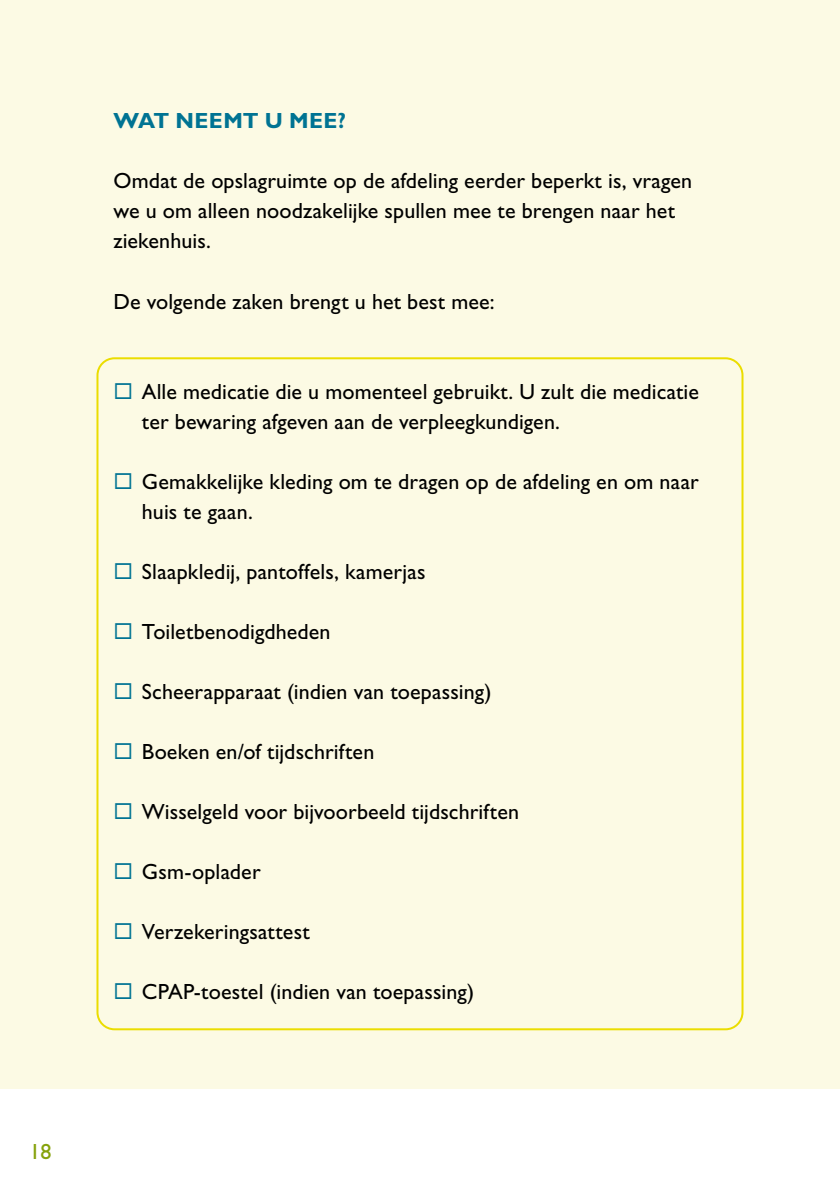
<style>
.page{position:relative;width:840px;height:1191px;background:#fff}
.page>*{position:absolute;margin:0;border:0;box-sizing:border-box;transform-origin:0 0}
.t1{font:22px/30px "Gill Sans Std";letter-spacing:.005em;color:#000}
.t2{font:700 22px "Gill Sans Std";letter-spacing:.02em;color:#007393}
.t3{font:22px "Gill Sans Std";color:#86a20b}
.s1{color:#007393}
</style>
<div class="page">
<div style="left:0;top:0;width:839px;height:1089px;background:#fcfae4"></div>
<p class="t3" style="left:29px;top:1138px;width:23px">18</p>
<p class="t2" style="left:113px;top:108px;width:234px">WAT NEEMT U MEE?</p>
<p class="t1" style="left:113px;top:166px;width:580px">Omdat de opslagruimte op de afdeling eerder beperkt is, vragen we u om alleen noodzakelijke spullen mee te brengen naar het ziekenhuis.</p>
<p class="t1" style="left:113px;top:286px;width:382px">De volgende zaken brengt u het best mee:</p>
<p class="t1" style="left:142px;top:376px;width:558px;text-indent:-28px"><span class="s1">◻</span> Alle medicatie die u momenteel gebruikt. U zult die medicatie ter bewaring afgeven aan de verpleegkundigen.</p>
<p class="t1" style="left:142px;top:466px;width:558px;text-indent:-28px"><span class="s1">◻</span> Gemakkelijke kleding om te dragen op de afdeling en om naar huis te gaan.</p>
<p class="t1" style="left:113px;top:556px;width:313px"><span class="s1">◻</span> Slaapkledij, pantoffels, kamerjas</p>
<p class="t1" style="left:113px;top:616px;width:218px"><span class="s1">◻</span> Toiletbenodigdheden</p>
<p class="t1" style="left:113px;top:676px;width:379px"><span class="s1">◻</span> Scheerapparaat (indien van toepassing)</p>
<p class="t1" style="left:113px;top:736px;width:262px"><span class="s1">◻</span> Boeken en/of tijdschriften</p>
<p class="t1" style="left:113px;top:796px;width:407px"><span class="s1">◻</span> Wisselgeld voor bijvoorbeeld tijdschriften</p>
<p class="t1" style="left:113px;top:856px;width:149px"><span class="s1">◻</span> Gsm-oplader</p>
<p class="t1" style="left:113px;top:916px;width:197px"><span class="s1">◻</span> Verzekeringsattest</p>
<p class="t1" style="left:113px;top:976px;width:362px"><span class="s1">◻</span> CPAP-toestel (indien van toepassing)</p>
</div>
